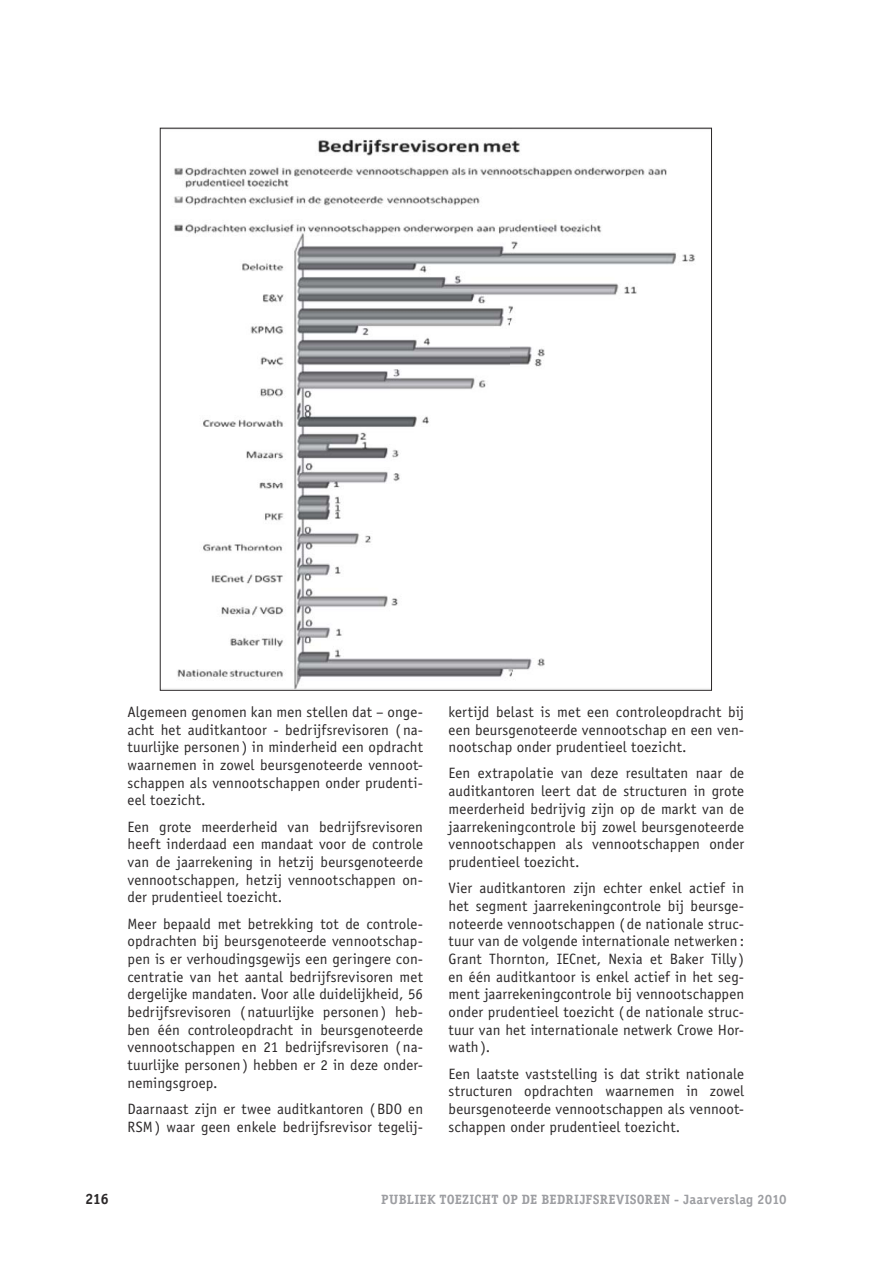
<style>
.page{position:relative;width:893px;height:1263px;background:#fff}
.page>*{position:absolute;margin:0;border:0;box-sizing:border-box;transform-origin:0 0}
.t1{font:15px/17.7px "Officina Sans Std";letter-spacing:.005em;color:#2b2829;text-align:justify}
.t2{font:700 15px "Officina Serif Std";color:#2b2829}
.t3{font:700 13.5px "Officina Serif Std";letter-spacing:.015em;color:#9d9ea2}
</style>
<div class="page">
<img style="left:174px;top:139px;width:521px;height:550px">
<p class="t1" style="left:128px;top:704px;width:297px">Algemeen genomen kan men stellen dat – onge&shy;acht het auditkantoor - bedrijfsrevisoren ( na&shy;tuurlijke personen ) in minderheid een opdracht waarnemen in zowel beursgenoteerde vennoot&shy;schappen als vennootschappen onder prudenti&shy;eel toezicht.</p>
<p class="t1" style="left:128px;top:819px;width:297px">Een grote meerderheid van bedrijfsrevisoren heeft inderdaad een mandaat voor de controle van de jaarrekening in hetzij beursgenoteerde vennootschappen, hetzij vennootschappen on&shy;der prudentieel toezicht.</p>
<p class="t1" style="left:127px;top:916px;width:297px">Meer bepaald met betrekking tot de controle&shy;opdrachten bij beursgenoteerde vennootschap&shy;pen is er verhoudingsgewijs een geringere con&shy;centratie van het aantal bedrijfsrevisoren met dergelijke mandaten. Voor alle duidelijkheid, 56 bedrijfsrevisoren ( natuurlijke personen ) heb&shy;ben één controleopdracht in beursgenoteerde vennootschappen en 21 bedrijfsrevisoren ( na&shy;tuurlijke personen ) hebben er 2 in deze onder&shy;nemingsgroep.</p>
<p class="t1" style="left:127px;top:1101px;width:297px">Daarnaast zijn er twee auditkantoren ( BDO en<br>RSM ) waar geen enkele bedrijfsrevisor tegelij-</p>
<p class="t1" style="left:448px;top:704px;width:297px">kertijd belast is met een controleopdracht bij een beursgenoteerde vennootschap en een ven&shy;nootschap onder prudentieel toezicht.</p>
<p class="t1" style="left:448px;top:766px;width:297px">Een extrapolatie van deze resultaten naar de auditkantoren leert dat de structuren in grote meerderheid bedrijvig zijn op de markt van de jaarrekeningcontrole bij zowel beursgenoteerde vennootschappen als vennootschappen onder prudentieel toezicht.</p>
<p class="t1" style="left:448px;top:880px;width:297px">Vier auditkantoren zijn echter enkel actief in het segment jaarrekeningcontrole bij beursge&shy;noteerde vennootschappen ( de nationale struc&shy;tuur van de volgende internationale netwerken :<br>Grant Thornton, IECnet, Nexia et Baker Tilly ) en één auditkantoor is enkel actief in het seg&shy;ment jaarrekeningcontrole bij vennootschappen onder prudentieel toezicht ( de nationale struc&shy;tuur van het internationale netwerk Crowe Hor&shy;wath ).</p>
<p class="t1" style="left:448px;top:1066px;width:297px">Een laatste vaststelling is dat strikt nationale structuren opdrachten waarnemen in zowel beursgenoteerde vennootschappen als vennoot&shy;schappen onder prudentieel toezicht.</p>
<p class="t2" style="left:85px;top:1193px;width:25px">216</p>
<p class="t3" style="left:381px;top:1194px;width:407px">PUBLIEK TOEZICHT OP DE BEDRIJFSREVISOREN - Jaarverslag 2010</p>
</div>
